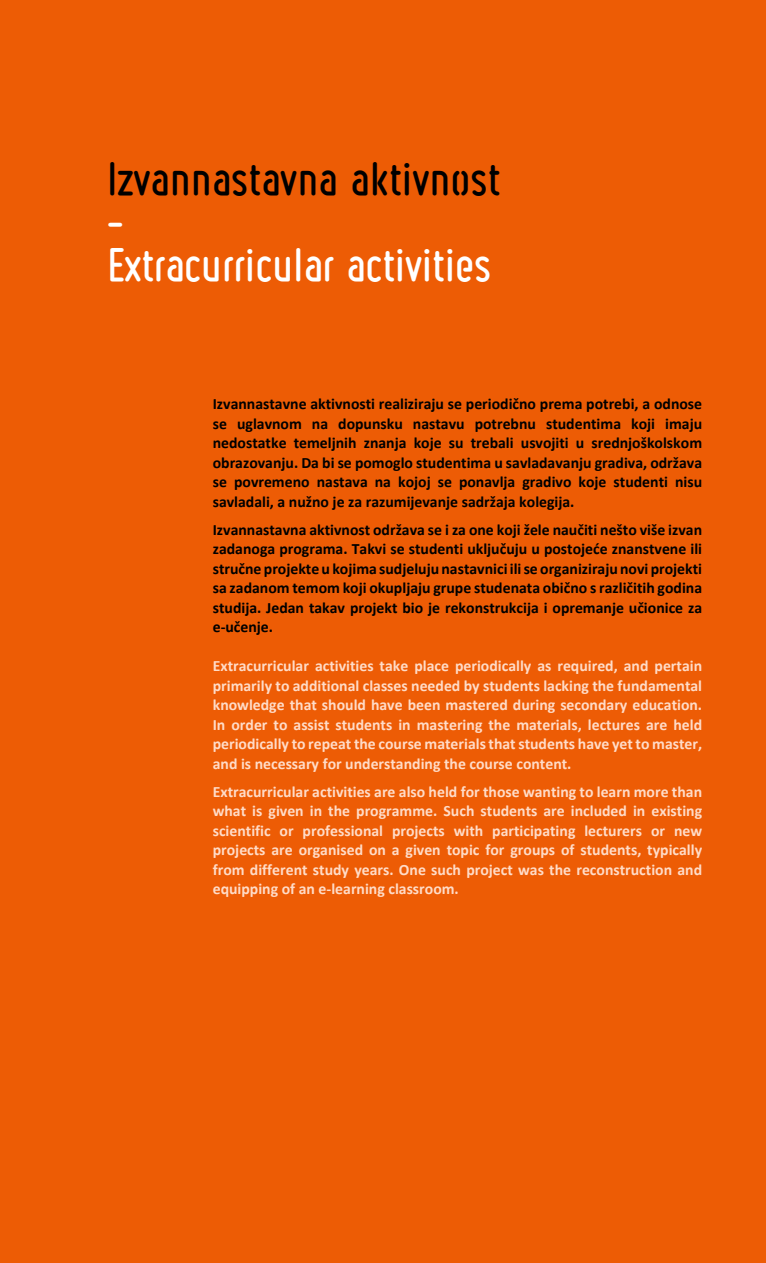
<style>
.page{position:relative;width:766px;height:1263px;background:#fff}
.page>*{position:absolute;margin:0;border:0;box-sizing:border-box;transform-origin:0 0}
.t1{font:700 34.5px/40.5px "Ruler Stencil";letter-spacing:-.01em;color:#fff}
.t2{font:700 34.5px "Ruler Stencil";color:#000}
.t3{font:700 15.75px/19.5px "Calibri";color:#ffdcc8;text-align:justify}
.t4{font:700 15.75px/19.5px "Calibri";color:#000;text-align:justify}
</style>
<div class="page">
<div style="left:0;top:0;width:765px;height:1263px;background:#ed5c05"></div>
<h1 class="t2" style="left:106px;top:152px;width:395px">Izvannastavna aktivnost</h1>
<h1 class="t1" style="left:106px;top:204px;width:386px">–<br>Extracurricular activities</h1>
<p class="t4" style="left:213px;top:394px;width:491px">Izvannastavne aktivnosti realiziraju se periodično prema potrebi, a odnose se uglavnom na dopunsku nastavu potrebnu studentima koji imaju nedostatke temeljnih znanja koje su trebali usvojiti u srednjoškolskom obrazovanju. Da bi se pomoglo studentima u savladavanju gradiva, održava se povremeno nastava na kojoj se ponavlja gradivo koje studenti nisu savladali, a nužno je za razumijevanje sadržaja kolegija.</p>
<p class="t4" style="left:213px;top:520px;width:490px">Izvannastavna aktivnost održava se i za one koji žele naučiti nešto više izvan zadanoga programa. Takvi se studenti uključuju u postojeće znanstvene ili stručne projekte u kojima sudjeluju nastavnici ili se organiziraju novi projekti sa zadanom temom koji okupljaju grupe studenata obično s različitih godina studija. Jedan takav projekt bio je rekonstrukcija i opremanje učionice za e-učenje.</p>
<p class="t3" style="left:213px;top:656px;width:491px">Extracurricular activities take place periodically as required, and pertain primarily to additional classes needed by students lacking the fundamental knowledge that should have been mastered during secondary education.<br>In order to assist students in mastering the materials, lectures are held periodically to repeat the course materials that students have yet to master, and is necessary for understanding the course content.</p>
<p class="t3" style="left:213px;top:782px;width:491px">Extracurricular activities are also held for those wanting to learn more than what is given in the programme. Such students are included in existing scientific or professional projects with participating lecturers or new projects are organised on a given topic for groups of students, typically from different study years. One such project was the reconstruction and equipping of an e-learning classroom.</p>
</div>
